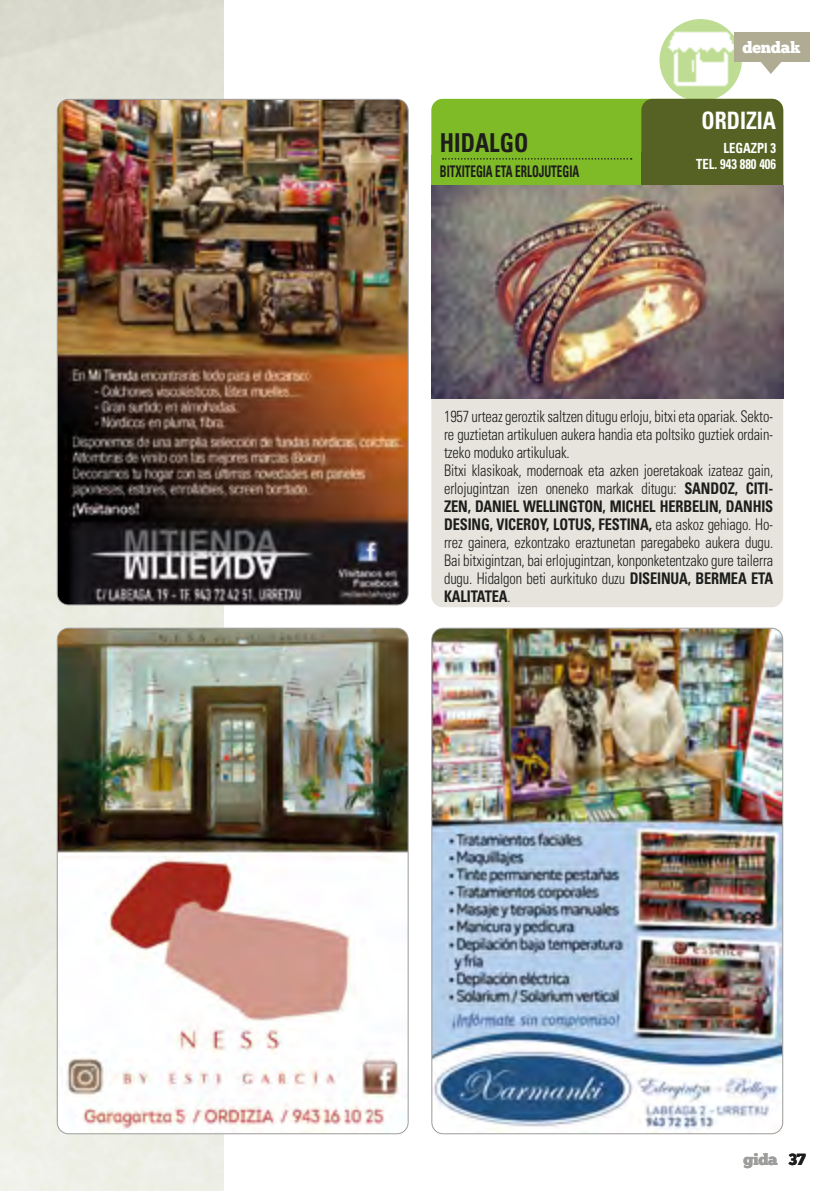
<style>
.page{position:relative;width:840px;height:1191px;background:#fff}
.page>*{position:absolute;margin:0;border:0;box-sizing:border-box;transform-origin:0 0}
.t1{font:700 condensed 26px "Univers";color:#1d1d1b;scale:.9 1}
.t2{font:700 condensed 24px "Univers";color:#fff;scale:.9 1}
.t3{font:300 condensed 16px/18px "Univers";letter-spacing:-.01em;color:#1d1d1b;scale:.9 1}
.t4{font:700 condensed 16px "Univers";color:#1d1d1b;scale:.7 1}
.t5{font:16px "Chunk Five Ex";letter-spacing:-.02em;color:#9d9d9c}
.t6{font:16px "Chunk Five Ex";letter-spacing:-.02em;color:#fff}
.t7{font:700 condensed 14px/16px "Univers";color:#fff;text-align:right;scale:.9 1}
.s1{font-weight:700}
.s2{color:#1d1d1b}
</style>
<div class="page">
<img style="left:0;top:0;width:223px;height:1191px">
<svg style="left:659px;top:19px;width:82px;height:82px"></svg>
<img style="left:666px;top:30px;width:69px;height:58px">
<svg style="left:761px;top:62px;width:20px;height:12px"></svg>
<div style="left:733px;top:32px;width:76px;height:30px;background:#b0ac94"></div>
<img style="left:57px;top:99px;width:351px;height:506px">
<img style="left:57px;top:628px;width:351px;height:505px">
<img style="left:433px;top:628px;width:349px;height:505px">
<div style="left:431px;top:200px;width:351px;height:407px;background:#e6e4dd;border-radius:11px"></div>
<div style="left:431px;top:99px;width:351px;height:102px;background:#7fba27;border-radius:11px"></div>
<div style="left:641px;top:99px;width:141px;height:102px;background:#556223;border-radius:11px"></div>
<svg style="left:442px;top:158px;width:189px;height:2px"></svg>
<img style="left:431px;top:185px;width:351px;height:213px">
<h1 class="t1" style="left:439px;top:127px;width:100px">HIDALGO</h1>
<p class="t4" style="left:439px;top:161px;width:201px">BITXITEGIA ETA ERLOJUTEGIA</p>
<p class="t6" style="left:742px;top:35px;width:59px">dendak</p>
<h2 class="t2" style="left:701px;top:106px;width:84px">ORDIZIA</h2>
<p class="t7" style="left:696px;top:140px;width:90px">LEGAZPI 3<br>TEL. 943 880 406</p>
<p class="t3" style="left:444px;top:408px;width:367px">1957 urteaz geroztik saltzen ditugu erloju, bitxi eta opariak. Sekto&shy;re guztietan artikuluen aukera handia eta poltsiko guztiek ordain&shy;tzeko moduko artikuluak.<br>Bitxi klasikoak, modernoak eta azken joeretakoak izateaz gain, erlojugintzan izen oneneko markak ditugu: <span class="s1">SANDOZ, CITI-ZEN, DANIEL WELLINGTON, MICHEL HERBELIN, DANHIS DESING, VICEROY, LOTUS, FESTINA,</span> eta askoz gehiago. Ho&shy;rrez gainera, ezkontzako eraztunetan paregabeko aukera dugu.<br>Bai bitxigintzan, bai erlojugintzan, konponketentzako gure tailerra dugu. Hidalgon beti aurkituko duzu <span class="s1">DISEINUA, BERMEA ETA KALITATEA</span>.</p>
<p class="t5" style="left:743px;top:1147px;width:64px">gida <span class="s2">37</span></p>
</div>
